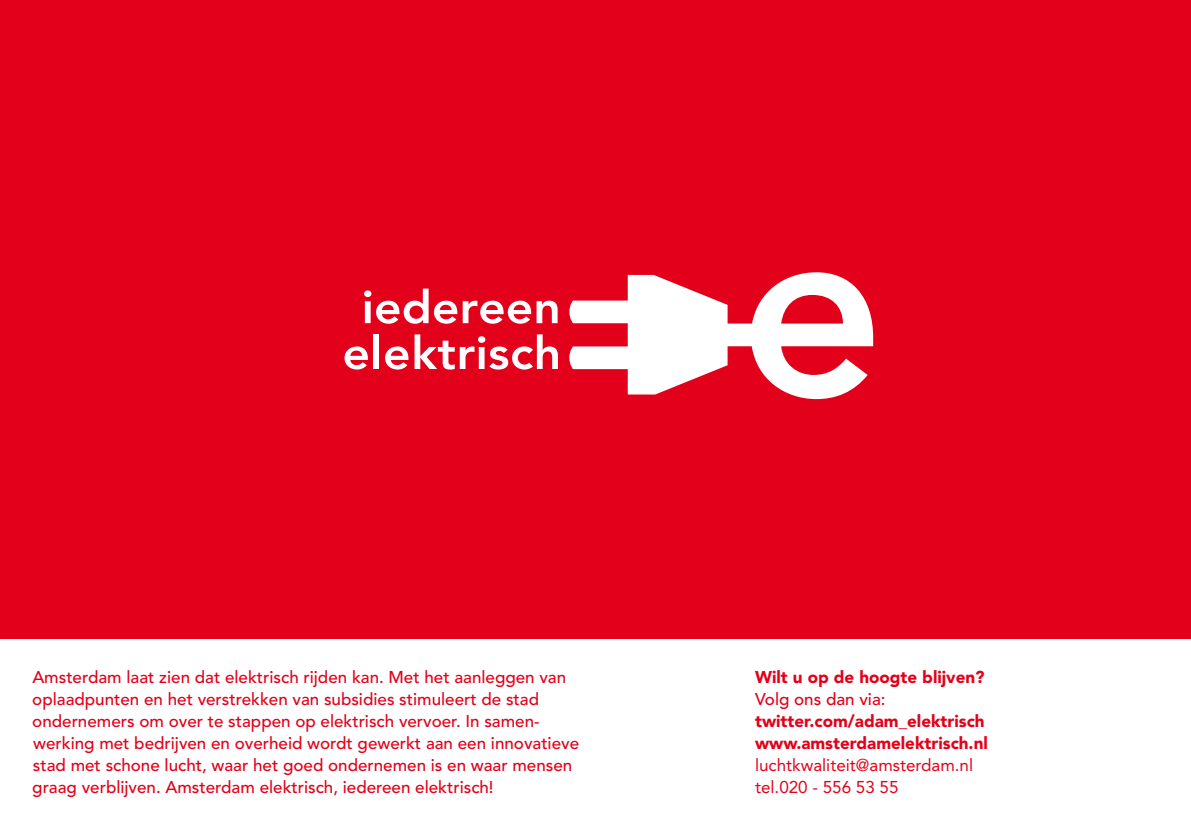
<style>
.page{position:relative;width:1191px;height:840px;background:#fff}
.page>*{position:absolute;margin:0;border:0;box-sizing:border-box;transform-origin:0 0}
.t1{font:500 17px/22px "Avenir";color:#e2001a}
.t2{font:900 17px/22px "Avenir";color:#e2001a}
.t3{font:17px/22px "Avenir";color:#e2001a}
</style>
<div class="page">
<div style="left:0;top:0;width:1191px;height:638px;background:#e2001a"></div>
<svg style="left:569px;top:272px;width:304px;height:127px"></svg>
<svg style="left:344px;top:346px;width:24px;height:23px"></svg>
<div style="left:373px;top:334px;width:6px;height:35px;background:#fff"></div>
<svg style="left:385px;top:346px;width:23px;height:23px"></svg>
<svg style="left:414px;top:334px;width:144px;height:35px"></svg>
<svg style="left:364px;top:288px;width:64px;height:35px"></svg>
<svg style="left:434px;top:300px;width:23px;height:23px"></svg>
<svg style="left:463px;top:300px;width:94px;height:23px"></svg>
<p class="t1" style="left:32px;top:667px;width:548px">Amsterdam laat zien dat elektrisch rijden kan. Met het aanleggen van oplaadpunten en het verstrekken van subsidies stimuleert de stad ondernemers om over te stappen op elektrisch vervoer. In samen&shy;werking met bedrijven en overheid wordt gewerkt aan een innovatieve stad met schone lucht, waar het goed ondernemen is en waar mensen graag verblijven. Amsterdam elektrisch, iedereen elektrisch!</p>
<p class="t2" style="left:755px;top:667px;width:231px">Wilt u op de hoogte blijven?</p>
<p class="t1" style="left:755px;top:688px;width:132px">Volg ons dan via:</p>
<p class="t2" style="left:755px;top:710px;width:234px">twitter.com/adam_elektrisch www.amsterdamelektrisch.nl</p>
<p class="t3" style="left:755px;top:754px;width:219px">luchtkwaliteit@amsterdam.nl tel.020 - 556 53 55</p>
</div>
